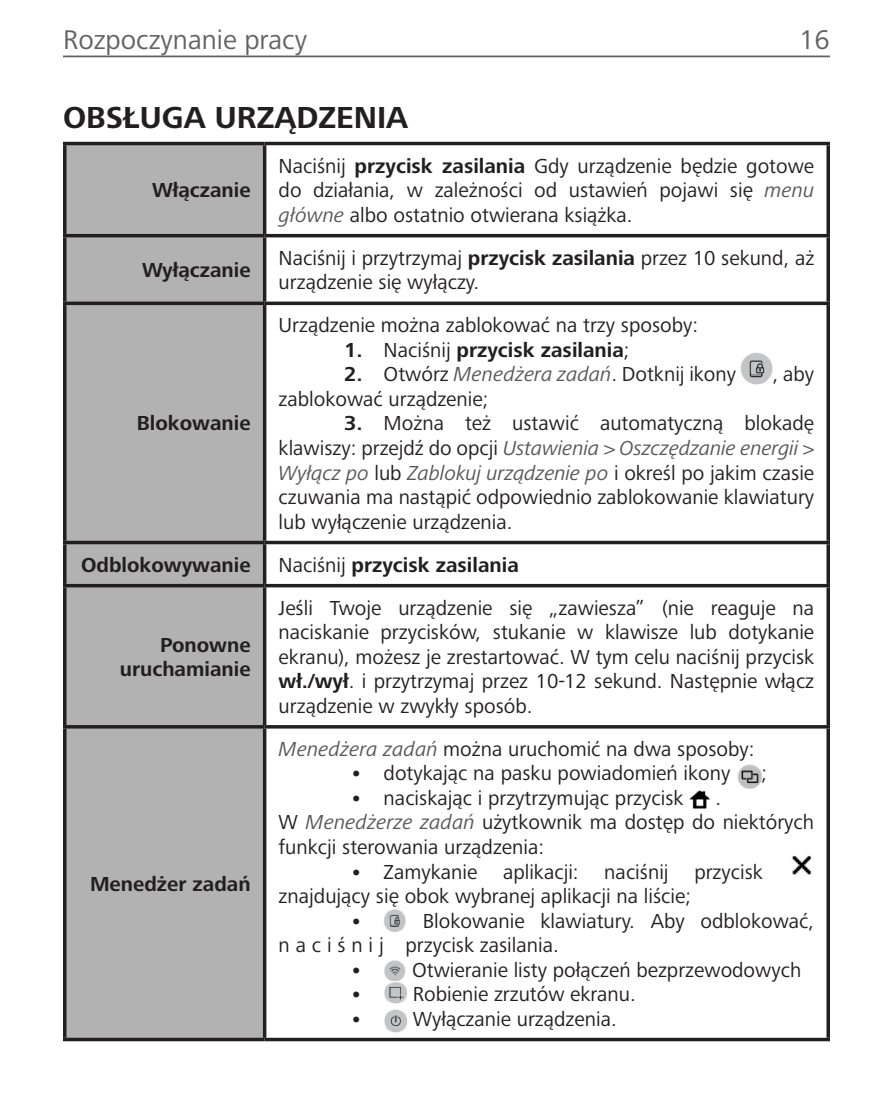
<style>
.page{position:relative;width:893px;height:1109px;background:#fff}
.page>*{position:absolute;margin:0;border:0;box-sizing:border-box;transform-origin:0 0}
.Heading_2{font:700 31.5px "Frutiger Next Pro";color:#231f20}
.t1{font:28px "Frutiger Next Pro";color:#636366}
.Right_Column{font:21px/24.5px "Frutiger Next Pro";color:#231f20}
.Left_Column{font:700 21px/24.5px "Frutiger Next Pro";color:#231f20;text-align:right}
.Right_Column-2{font:700 21px "Frutiger Next Pro";color:#231f20}
.s1{font-weight:700}
.s2{font-style:italic;color:#57585a}
.s3{font-weight:400}
</style>
<div class="page">
<hr style="left:63px;top:56px;width:767px;height:1px;background:#636366">
<div style="left:66px;top:145px;width:197px;height:893px;background:#b2b2b2"></div>
<hr style="left:263px;top:145px;width:3px;height:89px;background:#231f20">
<hr style="left:263px;top:237px;width:3px;height:65px;background:#231f20">
<hr style="left:263px;top:305px;width:3px;height:236px;background:#231f20">
<hr style="left:263px;top:544px;width:3px;height:40px;background:#231f20">
<hr style="left:263px;top:587px;width:3px;height:138px;background:#231f20">
<hr style="left:263px;top:728px;width:3px;height:310px;background:#231f20">
<hr style="left:63px;top:142px;width:202px;height:3px;background:#231f20">
<hr style="left:63px;top:145px;width:3px;height:89px;background:#231f20">
<hr style="left:265px;top:142px;width:565px;height:3px;background:#231f20">
<svg style="left:826px;top:145px;width:4px;height:89px"></svg>
<hr style="left:63px;top:305px;width:3px;height:236px;background:#231f20">
<svg style="left:826px;top:305px;width:4px;height:236px"></svg>
<hr style="left:63px;top:234px;width:202px;height:3px;background:#231f20">
<hr style="left:63px;top:237px;width:3px;height:65px;background:#231f20">
<hr style="left:265px;top:234px;width:565px;height:3px;background:#231f20">
<svg style="left:826px;top:237px;width:4px;height:65px"></svg>
<hr style="left:63px;top:541px;width:202px;height:3px;background:#231f20">
<hr style="left:63px;top:544px;width:3px;height:40px;background:#231f20">
<hr style="left:265px;top:541px;width:565px;height:3px;background:#231f20">
<svg style="left:826px;top:544px;width:4px;height:40px"></svg>
<hr style="left:63px;top:584px;width:202px;height:3px;background:#231f20">
<hr style="left:63px;top:587px;width:3px;height:138px;background:#231f20">
<hr style="left:265px;top:584px;width:565px;height:3px;background:#231f20">
<svg style="left:826px;top:587px;width:4px;height:138px"></svg>
<hr style="left:63px;top:725px;width:202px;height:3px;background:#231f20">
<hr style="left:63px;top:728px;width:3px;height:310px;background:#231f20">
<hr style="left:265px;top:725px;width:565px;height:3px;background:#231f20">
<svg style="left:826px;top:728px;width:4px;height:310px"></svg>
<hr style="left:63px;top:302px;width:202px;height:3px;background:#231f20">
<hr style="left:265px;top:302px;width:565px;height:3px;background:#231f20">
<hr style="left:63px;top:1038px;width:202px;height:3px;background:#231f20">
<hr style="left:265px;top:1038px;width:565px;height:3px;background:#231f20">
<img style="left:741px;top:352px;width:32px;height:33px">
<img style="left:737px;top:764px;width:24px;height:24px">
<img style="left:689px;top:790px;width:21px;height:19px">
<img style="left:792px;top:855px;width:19px;height:20px">
<img style="left:384px;top:909px;width:21px;height:23px">
<img style="left:384px;top:960px;width:23px;height:44px">
<img style="left:384px;top:1010px;width:23px;height:22px">
<h2 class="t1" style="left:63px;top:24px;width:245px">RRRRRRRRRRRRR RRRRR</h2>
<h2 class="t1" style="left:799px;top:24px;width:29px">11</h2>
<p class="Heading_2" style="left:63px;top:99px;width:347px">OBSŁUGA URZĄDZENIA</p>
<p class="Left_Column" style="left:152px;top:178px;width:100px">Włączanie</p>
<p class="Left_Column" style="left:142px;top:258px;width:110px">Wyłączanie</p>
<p class="Left_Column" style="left:137px;top:411px;width:115px">Blokowanie</p>
<p class="Right_Column" style="left:279px;top:153px;width:536px">Naciśnij <span class="s1">przycisk zasilania</span> Gdy urządzenie będzie gotowe do działania, w zależności</p>
<p class="Right_Column" style="left:279px;top:178px;width:537px;text-indent:256px">od ustawień pojawi się <span class="s2">menu główne</span> albo ostatnio otwierana książka.</p>
<p class="Right_Column" style="left:279px;top:246px;width:537px">Naciśnij i przytrzymaj <span class="s1">przycisk zasilania</span> przez 10 sekund, aż urządzenie si ę wyłączy.</p>
<p class="Right_Column" style="left:279px;top:313px;width:421px">Urządzenie można zablokować na trzy sposoby:</p>
<p class="Right_Column-2" style="left:344px;top:338px;width:287px">1. <span class="s3">Naciśnij</span> przycisk zasilania<span class="s3">;</span></p>
<p class="Right_Column" style="left:344px;top:362px;width:394px"><span class="s1">2.</span> Otwórz <span class="s2">Menedżera zadań</span>. Dotknij ikony</p>
<p class="Right_Column" style="left:773px;top:362px;width:43px">, aby</p>
<p class="Right_Column" style="left:279px;top:387px;width:211px">zablokować urządzenie;</p>
<p class="Right_Column" style="left:279px;top:411px;width:537px;text-indent:65px"><span class="s1">3.</span> Można też ustawić automatyczną blokadę klawis zy: przejdź do opcji <span class="s2">Ustawienia &gt; Oszczędzanie energii &gt; Wyłącz po</span> lub <span class="s2">Zablokuj urządzenie po</span> i okreś l po jaki m czasie czuwania ma nastąpić odpowiednio zablokowanie klawiatury lub wyłączenie urządzenia.</p>
<p class="Left_Column" style="left:81px;top:552px;width:171px">Odblokowywanie</p>
<p class="Right_Column-2" style="left:279px;top:553px;width:242px"><span class="s3">Naciśnij</span> przycisk zasilania</p>
<p class="Left_Column" style="left:120px;top:632px;width:132px">Ponowne uruchamianie</p>
<p class="Left_Column" style="left:90px;top:871px;width:162px">Menedżer zadań</p>
<p class="Right_Column" style="left:279px;top:595px;width:537px">Jeśli Twoje urządzenie się „zawiesza” (nie reaguje na nacis kanie przycis ków, stukanie w klawisze lub dotykanie ekranu), możesz je zrestartować. W tym celu naciśnij przycis k <span class="s1">wł./wył</span>. i przytrzymaj przez 10-12 sekund. Następnie włącz urządzenie w zwykły sposób.</p>
<p class="Right_Column" style="left:279px;top:737px;width:477px"><span class="s2">Menedżera zadań</span> można uruchomić na dwa sposoby:</p>
<p class="Right_Column" style="left:350px;top:761px;width:382px"><span class="s1">•</span> dotykając na pasku powiadomień ikony</p>
<p class="Right_Column" style="left:761px;top:761px;width:7px">;</p>
<p class="Right_Column" style="left:350px;top:786px;width:335px"><span class="s1">•</span> nacis kając i przytrzymując przycis k</p>
<p class="Right_Column" style="left:716px;top:786px;width:7px">.</p>
<p class="Right_Column" style="left:279px;top:810px;width:537px">W <span class="s2">Menedżerze zadań</span> użytkownik ma dostęp do nie których funkcji sterowania urządzenia:</p>
<p class="Right_Column" style="left:350px;top:859px;width:120px"><span class="s1">•</span> Zamykanie</p>
<p class="Right_Column" style="left:279px;top:859px;width:486px;text-indent:224px">aplikacji: naciśnij przycisk znajdujący się obok wybranej aplikacji na liście</p>
<p class="Right_Column" style="left:685px;top:884px;width:7px">;</p>
<p class="Right_Column-2" style="left:350px;top:908px;width:14px">•</p>
<p class="Right_Column" style="left:423px;top:908px;width:393px">Blokowanie klawiatury. Aby odblokować,</p>
<p class="Right_Column" style="left:279px;top:933px;width:45px">naciś</p>
<p class="Right_Column" style="left:351px;top:933px;width:209px">n i j przycisk zasi lania.</p>
<p class="Right_Column" style="left:350px;top:957px;width:453px"><span class="s1">•</span> Otwieranie listy połączeń bezprzewodowych</p>
<p class="Right_Column" style="left:350px;top:982px;width:287px"><span class="s1">•</span> Robienie zrzutów ekranu.</p>
<p class="Right_Column" style="left:350px;top:1006px;width:268px"><span class="s1">•</span> Wyłączanie urządzenia.</p>
</div>
